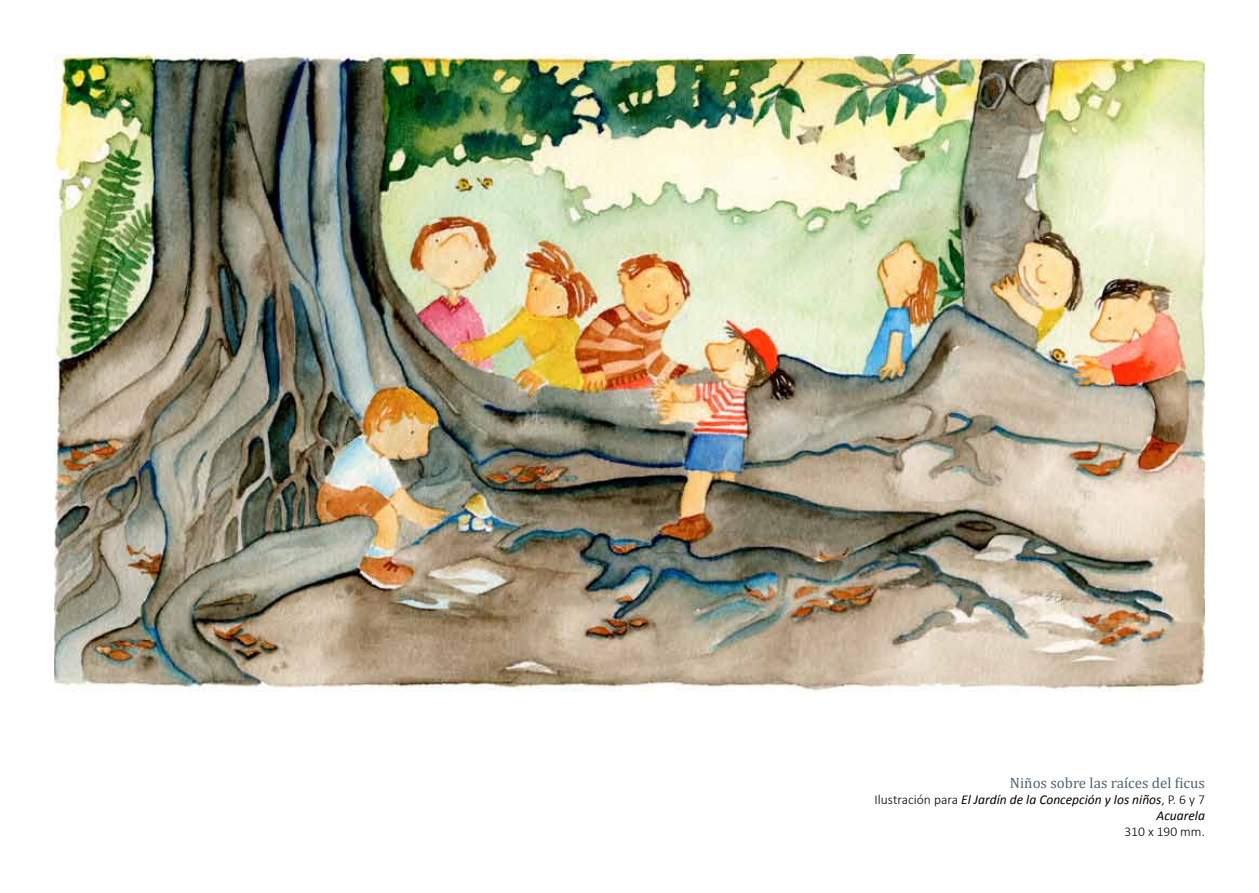
<style>
.page{position:relative;width:1259px;height:893px;background:#fff}
.page>*{position:absolute;margin:0;border:0;box-sizing:border-box;transform-origin:0 0}
.t1{font:15px "Cambria";color:#506271}
.t2{font:italic 13.5px/16.2px "Calibri";color:#000;text-align:right}
.t3{font:300 13.5px "Calibri";color:#000}
.s1{font-weight:300;font-style:normal}
</style>
<div class="page">
<img style="left:54px;top:54px;width:1151px;height:637px">
<p class="t1" style="left:1010px;top:774px;width:197px">Niños sobre las raíces del ficus</p>
<p class="t2" style="left:874px;top:791px;width:332px"><span class="s1">Ilustración para</span> El Jardín de la Concepción y los niños<span class="s1">, P. 6 y 7<br></span>Acuarela</p>
<p class="t3" style="left:1124px;top:823px;width:82px">310 x 190 mm.</p>
</div>
